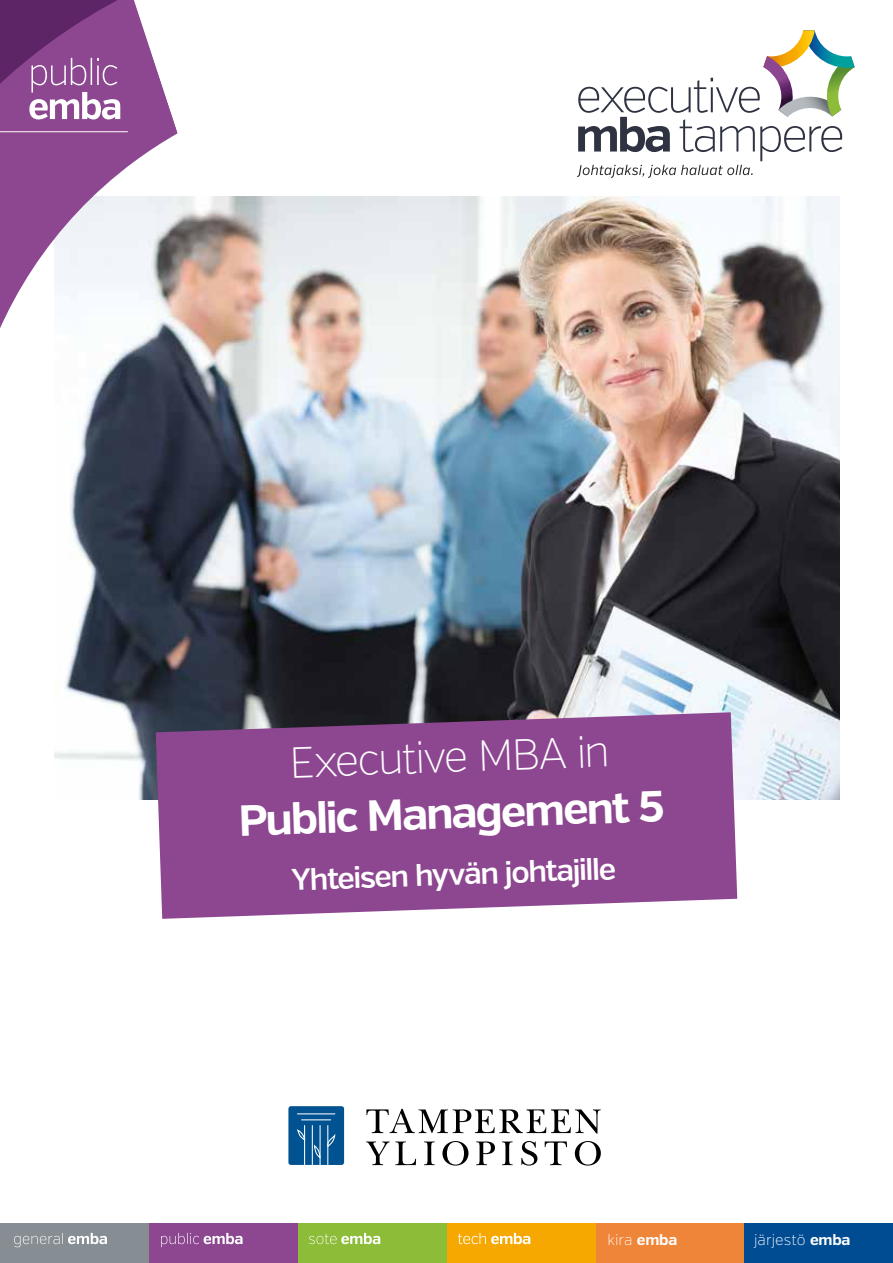
<style>
.page{position:relative;width:893px;height:1263px;background:#fff}
.page>*{position:absolute;margin:0;border:0;box-sizing:border-box;transform-origin:0 0}
.t1{font:700 43.5px "Verb";color:#fff}
.t2{font:200 43.5px "Verb";color:#fff}
.t3{font:600 30px "Verb";color:#fff}
.t4{font:200 15px "Verb";letter-spacing:.01em;color:#fff}
.s1{font-weight:700}
</style>
<div class="page">
<img style="left:54px;top:197px;width:785px;height:603px">
<svg style="left:156px;top:712px;width:581px;height:207px;background:#905194"></svg>
<svg style="left:577px;top:30px;width:278px;height:148px"></svg>
<svg style="left:0;top:132px;width:178px;height:227px;fill:#f2f5f8"></svg>
<svg style="left:0;top:0;width:177px;height:179px"></svg>
<hr style="left:0;top:131px;width:128px;height:1px;background:#fff">
<svg style="left:366px;top:1109px;width:235px;height:24px"></svg>
<svg style="left:366px;top:1141px;width:235px;height:24px"></svg>
<div style="left:288px;top:1106px;width:56px;height:59px;background:#005291;border-radius:3px"></div>
<hr style="left:304px;top:1125px;width:1px;height:40px;background:#fff">
<hr style="left:312px;top:1125px;width:1px;height:40px;background:#fff">
<hr style="left:320px;top:1125px;width:1px;height:40px;background:#fff">
<hr style="left:327px;top:1125px;width:1px;height:40px;background:#fff">
<svg style="left:327px;top:1134px;width:8px;height:13px"></svg>
<svg style="left:314px;top:1144px;width:7px;height:14px"></svg>
<svg style="left:297px;top:1129px;width:8px;height:11px"></svg>
<hr style="left:301px;top:1119px;width:30px;height:1px;background:#fff">
<hr style="left:297px;top:1113px;width:38px;height:1px;background:#fff">
<div style="left:0;top:1224px;width:149px;height:39px;background:#868e93"></div>
<div style="left:149px;top:1224px;width:149px;height:39px;background:#8d4791"></div>
<div style="left:298px;top:1224px;width:149px;height:39px;background:#8dbc39"></div>
<div style="left:447px;top:1224px;width:149px;height:39px;background:#f7a800"></div>
<div style="left:596px;top:1224px;width:148px;height:39px;background:#ef8539"></div>
<div style="left:744px;top:1224px;width:149px;height:39px;background:#004c92"></div>
<svg style="left:14px;top:1233px;width:93px;height:14px"></svg>
<svg style="left:309px;top:1233px;width:71px;height:11px"></svg>
<svg style="left:161px;top:1233px;width:82px;height:14px"></svg>
<svg style="left:458px;top:1233px;width:72px;height:11px"></svg>
<h1 class="t2" style="left:288px;top:736px;width:322px;rotate:-2deg">Executive MBA in</h1>
<h1 class="t1" style="left:238px;top:794px;width:427px;rotate:-2deg">Public Management 5</h1>
<p class="t3" style="left:291px;top:862px;width:326px;rotate:-2deg">Yhteisen hyvän johtajille</p>
<p class="t4" style="left:607px;top:1231px;width:71px">kira <span class="s1">emba</span></p>
<p class="t4" style="left:754px;top:1231px;width:98px">järjestö <span class="s1">emba</span></p>
</div>
